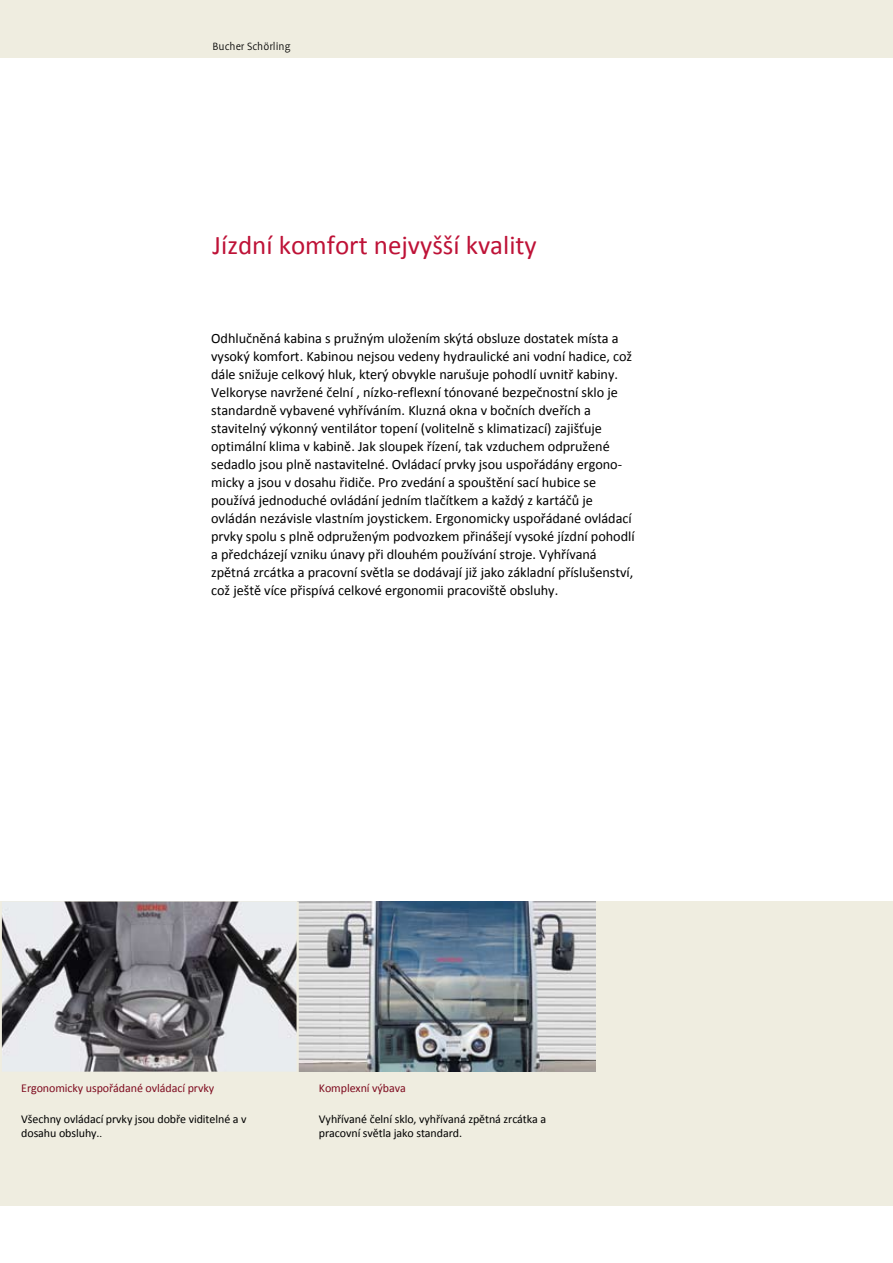
<style>
.page{position:relative;width:893px;height:1263px;background:#fff}
.page>*{position:absolute;margin:0;border:0;box-sizing:border-box;transform-origin:0 0}
.t1{font:27px "Calibri";color:#be1237}
.t2{font:14.25px/18px "Calibri";letter-spacing:-.005em;color:#000}
.t3{font:12px/13.5px "Calibri";letter-spacing:-.005em;color:#000}
.t4{font:12px "Calibri";letter-spacing:-.005em;color:#7e0b1f}
.t5{font:300 12px "Bucher Profile";color:#000}
.s1{font-family:"Bucher Profile";font-weight:300}
</style>
<div class="page">
<div style="left:0;top:901px;width:893px;height:304px;background:#efede0"></div>
<div style="left:0;top:0;width:893px;height:57px;background:#efede0"></div>
<img style="left:2px;top:901px;width:593px;height:170px">
<hr style="left:297px;top:901px;width:2px;height:207px;background:#efede0">
<p class="t5" style="left:213px;top:40px;width:79px">Bucher Schörling</p>
<h1 class="t1" style="left:213px;top:228px;width:326px">Jízdní komfort nejvyšší kvality</h1>
<p class="t2" style="left:211px;top:329px;width:425px">Odhlučněná kabina s pružným uložením skýtá obsluze dostatek místa a vysoký komfort. Kabinou nejsou vedeny hydraulické ani vodní hadice, což dále snižuje celkový hluk, který obvykle narušuje pohodlí uvnitř kabiny.<br>Velkoryse navržené čelní , nízko-reflexní tónované bezpečnostní sklo je standardně vybavené vyhříváním. Kluzná okna v bočních dveřích a stavitelný výkonný ventilátor topení (volitelně s klimatizací) zajišťuje optimální klima v kabině. Jak sloupek řízení, tak vzduchem odpružené sedadlo jsou plně nastavitelné. Ovládací prvky jsou uspořádány ergono&shy;micky a jsou v dosahu řidiče. Pro zvedání a spouštění sací hubice se používá jednoduché ovládání jedním tlačítkem a každý z kartáčů je ovládán nezávisle vlastním joystickem. Ergonomicky uspořádané ovládací prvky spolu s plně odpruženým podvozkem přinášejí vysoké jízdní pohodlí a předcházejí vzniku únavy při dlouhém používání stroje. Vyhřívaná zpětná zrcátka a pracovní světla se dodávají již jako základní příslušenství, což ještě více přispívá celkové ergonomii pracoviště obsluhy.</p>
<p class="t4" style="left:21px;top:1080px;width:194px">Ergonomicky uspořádané ovládací prvky</p>
<p class="t3" style="left:21px;top:1112px;width:227px">Všechny ovládací prvky jsou dobře viditelné a v dosahu obsluhy.<span class="s1">.</span></p>
<p class="t4" style="left:319px;top:1080px;width:88px">Komplexní výbava</p>
<p class="t3" style="left:319px;top:1112px;width:229px">Vyhřívané čelní sklo, vyhřívaná zpětná zrcátka a pracovní světla jako standard.</p>
</div>
